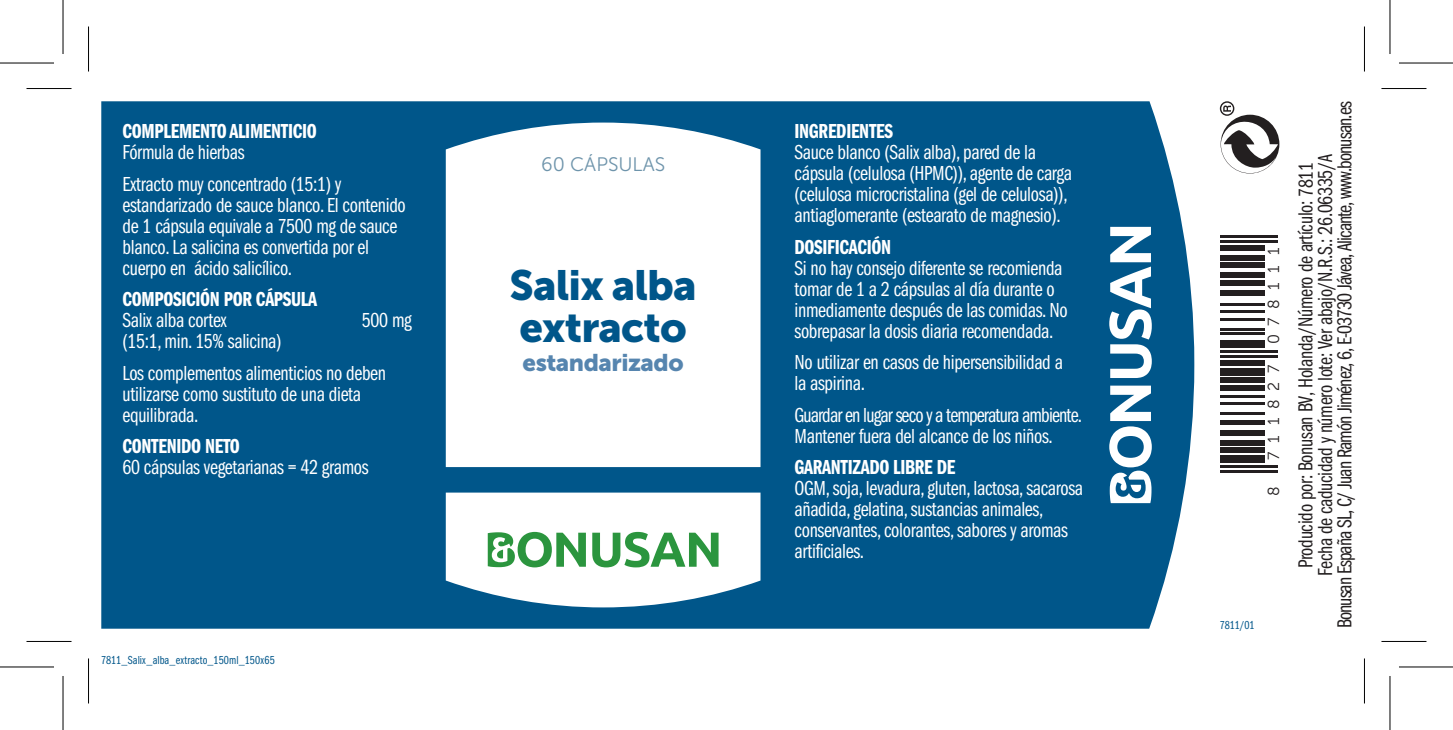
<style>
.page{position:relative;width:1453px;height:730px;background:#fff}
.page>*{position:absolute;margin:0;border:0;box-sizing:border-box;transform-origin:0 0}
.t1{font:42px/42px "Museo Sans 900";letter-spacing:-.02em;color:#00568a}
.t2{font:24px "Museo Sans 900";letter-spacing:-.02em;color:#5685af}
.t3{font:21px/21px "Franklin Gothic Book Cmpr";letter-spacing:-.015em;color:#fff}
.t4{font:21px/19.5px "Franklin Gothic Book Cmpr";letter-spacing:-.015em;color:#231f20;text-align:center}
.t5{font:21px "Franklin Gothic Demi Cmpr";letter-spacing:-.015em;color:#fff}
.t6{font:21px/21px "Franklin Gothic Book Cmpr";letter-spacing:-.04em;color:#fff}
.t7{font:19.5px "Museo Sans 300";color:#6e94ab}
.t8{font:15.9px "Museo Sans 300";letter-spacing:.555em;color:#231f20}
.t9{font:12px "Franklin Gothic Book Cmpr";letter-spacing:.005em;color:#00568a}
.s1{color:#fff}
</style>
<div class="page">
<div style="left:101px;top:101px;width:1093px;height:528px;background:#00568a"></div>
<svg style="left:446px;top:123px;width:314px;height:344px"></svg>
<svg style="left:446px;top:492px;width:314px;height:115px"></svg>
<svg style="left:1109px;top:227px;width:43px;height:151px"></svg>
<svg style="left:1109px;top:386px;width:43px;height:117px"></svg>
<svg style="left:1220px;top:101px;width:59px;height:72px"></svg>
<hr style="left:1220px;top:470px;width:57px;height:2px;background:#231f20">
<hr style="left:1220px;top:465px;width:57px;height:2px;background:#231f20">
<div style="left:1220px;top:455px;width:44px;height:8px;background:#231f20"></div>
<div style="left:1220px;top:447px;width:44px;height:6px;background:#231f20"></div>
<div style="left:1220px;top:440px;width:44px;height:5px;background:#231f20"></div>
<div style="left:1220px;top:430px;width:44px;height:5px;background:#231f20"></div>
<div style="left:1220px;top:420px;width:44px;height:5px;background:#231f20"></div>
<hr style="left:1220px;top:413px;width:44px;height:2px;background:#231f20">
<hr style="left:1220px;top:403px;width:44px;height:2px;background:#231f20">
<hr style="left:1220px;top:395px;width:44px;height:2px;background:#231f20">
<div style="left:1220px;top:385px;width:44px;height:5px;background:#231f20"></div>
<div style="left:1220px;top:378px;width:44px;height:5px;background:#231f20"></div>
<div style="left:1220px;top:368px;width:44px;height:7px;background:#231f20"></div>
<div style="left:1220px;top:360px;width:44px;height:5px;background:#231f20"></div>
<hr style="left:1220px;top:355px;width:57px;height:3px;background:#231f20">
<hr style="left:1220px;top:350px;width:57px;height:3px;background:#231f20">
<div style="left:1220px;top:340px;width:44px;height:8px;background:#231f20"></div>
<hr style="left:1220px;top:333px;width:44px;height:2px;background:#231f20">
<hr style="left:1220px;top:328px;width:44px;height:2px;background:#231f20">
<hr style="left:1220px;top:318px;width:44px;height:2px;background:#231f20">
<hr style="left:1220px;top:310px;width:44px;height:3px;background:#231f20">
<hr style="left:1220px;top:303px;width:44px;height:2px;background:#231f20">
<div style="left:1220px;top:290px;width:44px;height:5px;background:#231f20"></div>
<div style="left:1220px;top:280px;width:44px;height:5px;background:#231f20"></div>
<div style="left:1220px;top:273px;width:44px;height:5px;background:#231f20"></div>
<div style="left:1220px;top:263px;width:44px;height:5px;background:#231f20"></div>
<div style="left:1220px;top:255px;width:44px;height:5px;background:#231f20"></div>
<div style="left:1220px;top:245px;width:44px;height:5px;background:#231f20"></div>
<hr style="left:1220px;top:240px;width:57px;height:3px;background:#231f20">
<hr style="left:1220px;top:235px;width:57px;height:3px;background:#231f20">
<hr style="left:27px;top:88px;width:45px;height:1px;background:#000">
<hr style="left:1381px;top:88px;width:45px;height:1px;background:#000">
<hr style="left:27px;top:641px;width:45px;height:1px;background:#000">
<hr style="left:1381px;top:641px;width:45px;height:1px;background:#000">
<hr style="left:88px;top:27px;width:1px;height:45px;background:#000">
<hr style="left:88px;top:658px;width:1px;height:45px;background:#000">
<hr style="left:1364px;top:27px;width:1px;height:45px;background:#000">
<hr style="left:1364px;top:658px;width:1px;height:45px;background:#000">
<svg style="left:0;top:667px;width:54px;height:1px"></svg>
<svg style="left:1399px;top:667px;width:54px;height:1px"></svg>
<hr style="left:0;top:62px;width:54px;height:2px;background:#000">
<hr style="left:1399px;top:62px;width:54px;height:2px;background:#000">
<hr style="left:0;top:666px;width:54px;height:1px;background:#000">
<hr style="left:1399px;top:666px;width:54px;height:1px;background:#000">
<hr style="left:62px;top:0;width:2px;height:54px;background:#000">
<hr style="left:62px;top:676px;width:2px;height:54px;background:#000">
<hr style="left:1389px;top:0;width:1px;height:54px;background:#000">
<hr style="left:1389px;top:676px;width:1px;height:54px;background:#000">
<p class="t5" style="left:123px;top:120px;width:196px">COMPLEMENTO ALIMENTICIO</p>
<p class="t3" style="left:123px;top:137px;width:220px;line-height:31.5px">Fórmula de hierbas<br>Extracto muy concentrado (15:1) y</p>
<p class="t3" style="left:123px;top:195px;width:285px">estandarizado de sauce blanco. El contenido de 1 cápsula equivale a 7500 mg de sauce blanco. La salicina es convertida por el cuerpo en ácido salicílico.</p>
<p class="t5" style="left:123px;top:288px;width:196px">COMPOSICIÓN POR CÁPSULA</p>
<p class="t3" style="left:123px;top:310px;width:106px">Salix alba cortex</p>
<p class="t3" style="left:362px;top:310px;width:51px">500 mg</p>
<p class="t3" style="left:123px;top:326px;width:265px;line-height:31.5px">(15:1, min. 15% salicina)<br>Los complementos alimenticios no deben</p>
<p class="t3" style="left:123px;top:384px;width:240px">utilizarse como sustituto de una dieta equilibrada.</p>
<p class="t5" style="left:123px;top:435px;width:119px">CONTENIDO NETO</p>
<p class="t3" style="left:123px;top:457px;width:248px">60 cápsulas vegetarianas = 42 gramos</p>
<p class="t9" style="left:101px;top:653px;width:175px">7811_Salix_alba_extracto_150ml_150x65</p>
<p class="t7" style="left:541px;top:154px;width:126px">60 CÁPSULAS</p>
<h1 class="t1" style="left:510px;top:264px;width:188px">Salix alba extracto</h1>
<p class="t2" style="left:522px;top:349px;width:163px">estandarizado</p>
<p class="t5" style="left:794px;top:120px;width:100px">INGREDIENTES</p>
<p class="t3" style="left:794px;top:142px;width:279px">Sauce blanco (Salix alba), pared de la cápsula (celulosa (HPMC)), agente de carga (celulosa microcristalina (gel de celulosa)), antiaglomerante (estearato de magnesio).</p>
<p class="t5" style="left:794px;top:235px;width:98px">DOSIFICACIÓN</p>
<p class="t3" style="left:794px;top:258px;width:275px">Si no hay consejo diferente se recomienda tomar de 1 a 2 cápsulas al día durante o inmediamente después de las comidas. No sobrepasar la dosis diaria recomendada.</p>
<p class="t3" style="left:794px;top:352px;width:270px">No utilizar en casos de hipersensibilidad a la aspirina.</p>
<p class="t6" style="left:794px;top:405px;width:289px">Guardar en lugar seco y a temperatura ambiente.<br>Mantener fuera del alcance de los niños.</p>
<p class="t5" style="left:794px;top:456px;width:162px">GARANTIZADO LIBRE DE</p>
<p class="t3" style="left:794px;top:478px;width:290px">OGM, soja, levadura, gluten, lactosa, sacarosa añadida, gelatina, sustancias animales, conservantes, colorantes, sabores y aromas artificiales.</p>
<p class="t8" style="left:1265px;top:344px;width:98px;rotate:-90deg">078111</p>
<p class="t8" style="left:1265px;top:460px;width:97px;rotate:-90deg">711827</p>
<p class="t8" style="left:1265px;top:496px;width:11px;rotate:-90deg">8</p>
<p class="t9" style="left:1220px;top:618px;width:36px">7811/01</p>
<p class="t4" style="left:1296px;top:628px;width:528px;rotate:-90deg">Producido por: Bonusan BV, Holanda/Número de artículo: <span class="s1">0000<br></span>Fecha de caducidad y número lote: Ver abajo/N.R.S.: 26.06335/A<br>Bonusan España SL, C/ Juan Ramón Jiménez, 6, E-03730 Jávea, Alicante, www.bonusan.es</p>
<p class="t4" style="left:1296px;top:197px;width:36px;rotate:-90deg">7811</p>
</div>
